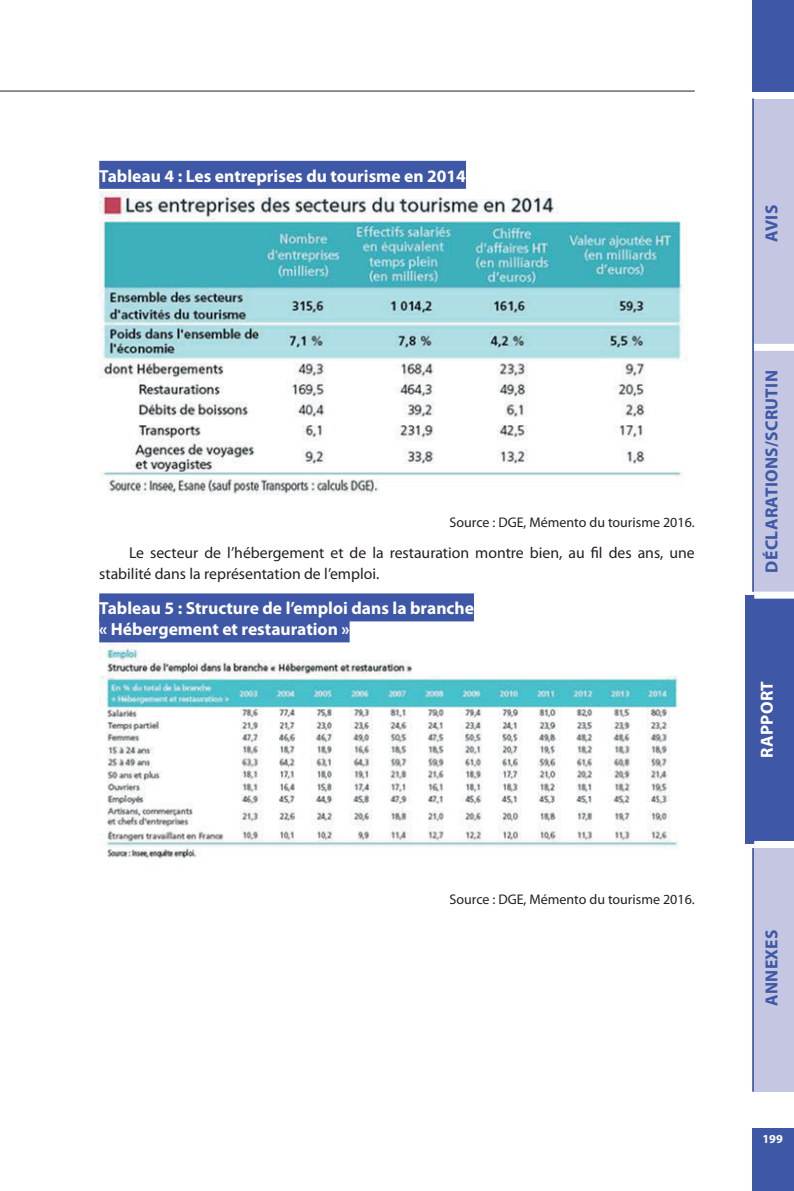
<style>
.page{position:relative;width:794px;height:1191px;background:#fff}
.page>*{position:absolute;margin:0;border:0;box-sizing:border-box;transform-origin:0 0}
.Légende{font:700 17.5px/21px "Myriad Pro";color:#fff}
.t1{font:700 17.5px "Myriad Pro";letter-spacing:.02em;color:#3e57a6}
.Légende-2{font:700 17.5px "Myriad Pro";letter-spacing:.02em;color:#fff}
.Alinéa{font:15.75px/21px "Myriad Pro";color:#231f20}
.Source_tableau{font:14px "Myriad Pro";color:#231f20}
.t2{font:700 12.25px "Myriad Pro";color:#fff}
</style>
<div class="page">
<div style="left:752px;top:1129px;width:42px;height:62px;background:#3e57a6"></div>
<div style="left:752px;top:0;width:42px;height:91px;background:#3e57a6"></div>
<div style="left:754px;top:99px;width:40px;height:248px;background:#c4c6e2"></div>
<div style="left:754px;top:347px;width:40px;height:248px;background:#c4c6e2"></div>
<div style="left:745px;top:595px;width:49px;height:248px;background:#3e57a6"></div>
<div style="left:754px;top:843px;width:40px;height:248px;background:#c4c6e2"></div>
<div style="left:752px;top:344px;width:42px;height:7px;background:#fff"></div>
<div style="left:754px;top:591px;width:40px;height:7px;background:#fff"></div>
<div style="left:754px;top:841px;width:40px;height:7px;background:#fff"></div>
<hr style="left:752px;top:848px;width:2px;height:243px;background:#3e57a6">
<hr style="left:752px;top:98px;width:2px;height:494px;background:#3e57a6">
<hr style="left:0;top:91px;width:694px;height:1px;background:#231f20">
<div style="left:99px;top:161px;width:367px;height:28px;background:#3e57a6"></div>
<div style="left:99px;top:593px;width:375px;height:28px;background:#3e57a6"></div>
<div style="left:99px;top:614px;width:250px;height:28px;background:#3e57a6"></div>
<img style="left:99px;top:191px;width:584px;height:304px">
<img style="left:99px;top:644px;width:579px;height:215px">
<p class="Légende" style="left:99px;top:165px;width:368px">Tableau 4 : Les entreprises du tourisme en 2014</p>
<p class="Source_tableau" style="left:449px;top:513px;width:247px">Source : DGE, Mémento du tourisme 2016.</p>
<p class="Alinéa" style="left:99px;top:541px;width:597px;text-indent:30px">Le secteur de l’hébergement et de la restauration montre bien, au fil des ans, une stabilité dans la représentation de l’emploi.</p>
<p class="Légende" style="left:99px;top:597px;width:376px">Tableau 5 : Structure de l’emploi dans la branche « Hébergement et restauration »</p>
<p class="Source_tableau" style="left:449px;top:890px;width:247px">Source : DGE, Mémento du tourisme 2016.</p>
<p class="t1" style="left:760px;top:242px;width:39px;rotate:-90deg">AVIS</p>
<p class="t1" style="left:760px;top:573px;width:204px;rotate:-90deg">DÉCLARATIONS/SCRUTIN</p>
<p class="Légende-2" style="left:755px;top:758px;width:78px;rotate:-90deg">RAPPORT</p>
<p class="t1" style="left:760px;top:1006px;width:78px;rotate:-90deg">ANNEXES</p>
<p class="t2" style="left:762px;top:1131px;width:22px">199</p>
</div>
